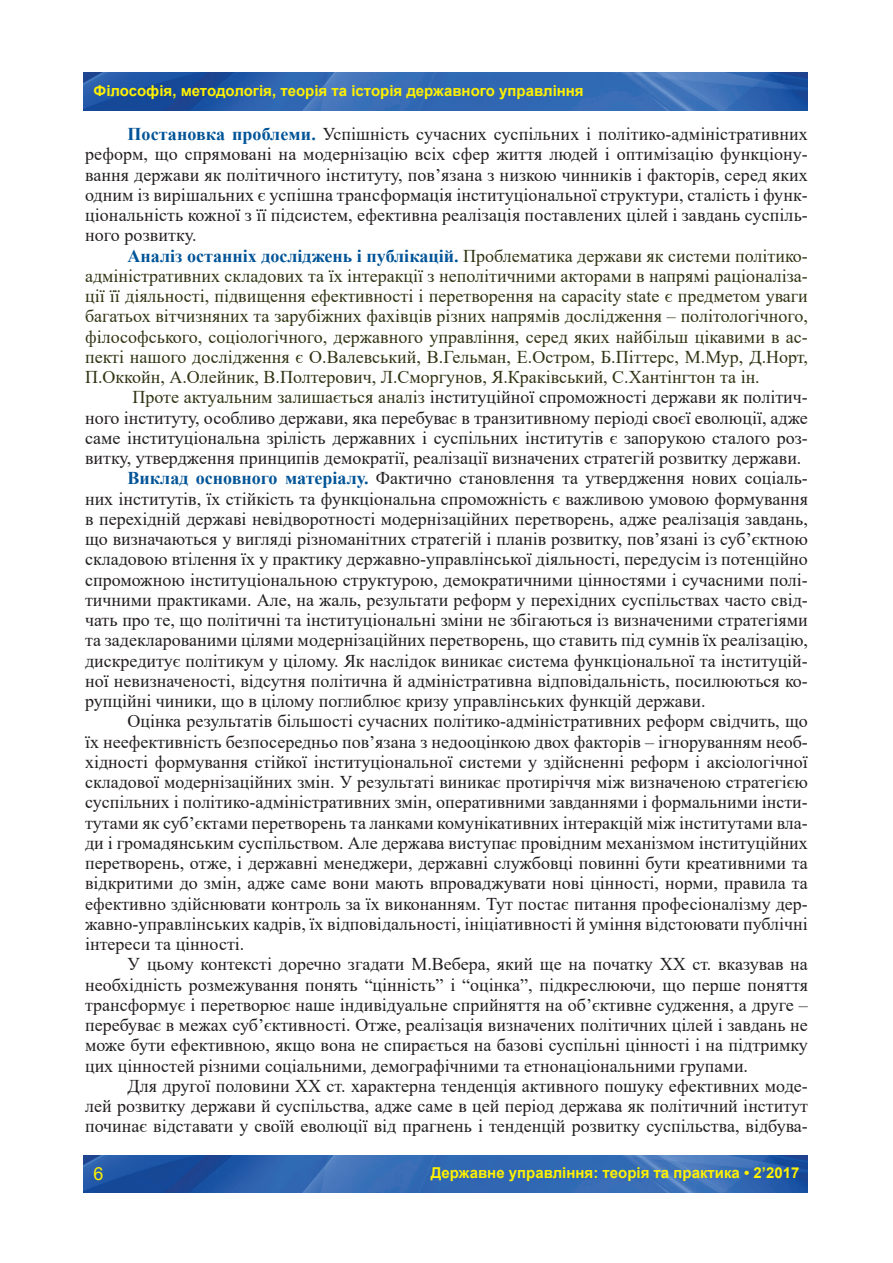
<style>
.page{position:relative;width:893px;height:1263px;background:#fff}
.page>*{position:absolute;margin:0;border:0;box-sizing:border-box;transform-origin:0 0}
.t1{font:18px/20.2px "Times New Roman";color:#231f20;text-align:justify}
.t2{font:18px/20.2px "Times New Roman";color:#323414;text-align:justify}
.t3{font:18px "Arial";color:#fff101}
.t4{font:700 15px "Arial";color:#fff101}
.s1{font-weight:700;color:#015497}
.s2{color:#323414}
</style>
<div class="page">
<img style="left:84px;top:1155px;width:724px;height:37px">
<img style="left:84px;top:73px;width:724px;height:37px">
<p class="t4" style="left:94px;top:80px;width:492px">Філософія, методологія, теорія та історія державного управління</p>
<p class="t1" style="left:85px;top:123px;width:724px;text-indent:43px"><span class="s1">Постановка проблеми.</span> Успішність сучасних суспільних і політико-адміністративних реформ, що спрямовані на модернізацію всіх сфер життя людей і оптимізацію функціону&shy;вання держави як політичного інституту, пов’язана з низкою чинників і факторів, серед яких одним із вирішальних є успішна трансформація інституціональної структури, сталість і функ&shy;ціональність кожної з її підсистем, ефективна реалізація поставлених цілей і завдань суспіль&shy;ного розвитку.</p>
<p class="t2" style="left:85px;top:245px;width:724px;text-indent:43px"><span class="s1">Аналіз останніх досліджень і публікацій.</span> Проблематика держави як системи політико&shy;адміністративних складових та їх інтеракції з неполітичними акторами в напрямі раціоналіза&shy;ції її діяльності, підвищення ефективності і перетворення на capacity state є предметом уваги багатьох вітчизняних та зарубіжних фахівців різних напрямів дослідження – політологічного, філософського, соціологічного, державного управління, серед яких найбільш цікавими в ас&shy;пекті нашого дослідження є О.Валевський, В.Гельман, Е.Остром, Б.Піттерс, М.Мур, Д.Норт, П.Оккойн, А.Олейник, В.Полтерович, Л.Сморгунов, Я.Краківський, С.Хантінгтон та ін.</p>
<p class="t1" style="left:132px;top:387px;width:677px"><span class="s2">Проте актуальним залишається аналіз</span> інституційної спроможності держави як політич-</p>
<p class="t1" style="left:85px;top:407px;width:724px">ного інституту, особливо держави, яка перебуває в транзитивному періоді своєї еволюції, адже</p>
<p class="t1" style="left:85px;top:427px;width:724px">саме інституціональна зрілість державних і суспільних інститутів є запорукою сталого роз-</p>
<p class="t1" style="left:85px;top:447px;width:718px">витку, утвердження принципів демократії, реалізації визначених стратегій розвитку держави.</p>
<p class="t1" style="left:128px;top:468px;width:682px"><span class="s1">Виклад основного матеріалу.</span> Фактично становлення та утвердження нових соціаль-</p>
<p class="t1" style="left:85px;top:488px;width:724px">них інститутів, їх стійкість та функціональна спроможність є важливою умовою формування</p>
<p class="t1" style="left:85px;top:508px;width:724px">в перехідній державі невідворотності модернізаційних перетворень, адже реалізація завдань,</p>
<p class="t1" style="left:85px;top:528px;width:724px">що визначаються у вигляді різноманітних стратегій і планів розвитку, пов’язані із суб’єктною</p>
<p class="t1" style="left:85px;top:549px;width:724px">складовою втілення їх у практику державно-управлінської діяльності, передусім із потенційно</p>
<p class="t1" style="left:85px;top:569px;width:724px">спроможною інституціональною структурою, демократичними цінностями і сучасними полі-</p>
<p class="t1" style="left:85px;top:589px;width:724px">тичними практиками. Але, на жаль, результати реформ у перехідних суспільствах часто свід-</p>
<p class="t1" style="left:85px;top:609px;width:724px">чать про те, що політичні та інституціональні зміни не збігаються із визначеними стратегіями</p>
<p class="t1" style="left:85px;top:630px;width:724px">та задекларованими цілями модернізаційних перетворень, що ставить під сумнів їх реалізацію,</p>
<p class="t1" style="left:85px;top:650px;width:724px">дискредитує політикум у цілому. Як наслідок виникає система функціональної та інституцій-</p>
<p class="t1" style="left:85px;top:670px;width:724px">ної невизначеності, відсутня політична й адміністративна відповідальність, посилюються ко-</p>
<p class="t1" style="left:85px;top:690px;width:622px">рупційні чиники, що в цілому поглиблює кризу управлінських функцій держави.</p>
<p class="t1" style="left:128px;top:711px;width:682px">Оцінка результатів більшості сучасних політико-адміністративних реформ свідчить, що</p>
<p class="t1" style="left:85px;top:731px;width:724px">їх неефективність безпосередньо пов’язана з недооцінкою двох факторів – ігноруванням необ-</p>
<p class="t1" style="left:85px;top:751px;width:724px">хідності формування стійкої інституціональної системи у здійсненні реформ і аксіологічної</p>
<p class="t1" style="left:85px;top:771px;width:724px">складової модернізаційних змін. У результаті виникає протиріччя між визначеною стратегією</p>
<p class="t1" style="left:85px;top:792px;width:724px">суспільних і політико-адміністративних змін, оперативними завданнями і формальними інсти-</p>
<p class="t1" style="left:85px;top:812px;width:724px">тутами як суб’єктами перетворень та ланками комунікативних інтеракцій між інститутами вла-</p>
<p class="t1" style="left:85px;top:832px;width:724px">ди і громадянським суспільством. Але держава виступає провідним механізмом інституційних</p>
<p class="t1" style="left:85px;top:852px;width:724px">перетворень, отже, і державні менеджери, державні службовці повинні бути креативними та</p>
<p class="t1" style="left:85px;top:873px;width:724px">відкритими до змін, адже саме вони мають впроваджувати нові цінності, норми, правила та</p>
<p class="t1" style="left:85px;top:893px;width:724px">ефективно здійснювати контроль за їх виконанням. Тут постає питання професіоналізму дер-</p>
<p class="t1" style="left:85px;top:913px;width:724px">жавно-управлінських кадрів, їх відповідальності, ініціативності й уміння відстоювати публічні</p>
<p class="t1" style="left:85px;top:933px;width:161px">інтереси та цінності.</p>
<p class="t1" style="left:128px;top:954px;width:682px">У цьому контексті доречно згадати М.Вебера, який ще на початку ХХ ст. вказував на</p>
<p class="t1" style="left:85px;top:974px;width:724px">необхідність розмежування понять “цінність” і “оцінка”, підкреслюючи, що перше поняття</p>
<p class="t1" style="left:85px;top:994px;width:724px">трансформує і перетворює наше індивідуальне сприйняття на об’єктивне судження, а друге –</p>
<p class="t1" style="left:85px;top:1014px;width:724px">перебуває в межах суб’єктивності. Отже, реалізація визначених політичних цілей і завдань не</p>
<p class="t1" style="left:85px;top:1035px;width:724px">може бути ефективною, якщо вона не спирається на базові суспільні цінності і на підтримку</p>
<p class="t1" style="left:85px;top:1055px;width:665px">цих цінностей різними соціальними, демографічними та етнонаціональними групами.</p>
<p class="t1" style="left:128px;top:1075px;width:682px">Для другої половини ХХ ст. характерна тенденція активного пошуку ефективних моде-</p>
<p class="t1" style="left:85px;top:1095px;width:724px">лей розвитку держави й суспільства, адже саме в цей період держава як політичний інститут</p>
<p class="t1" style="left:85px;top:1116px;width:724px">починає відставати у своїй еволюції від прагнень і тенденцій розвитку суспільства, відбува-</p>
<p class="t3" style="left:94px;top:1161px;width:12px">6</p>
<p class="t4" style="left:431px;top:1162px;width:370px">Державне управління: теорія та практика • 2’2017</p>
</div>
